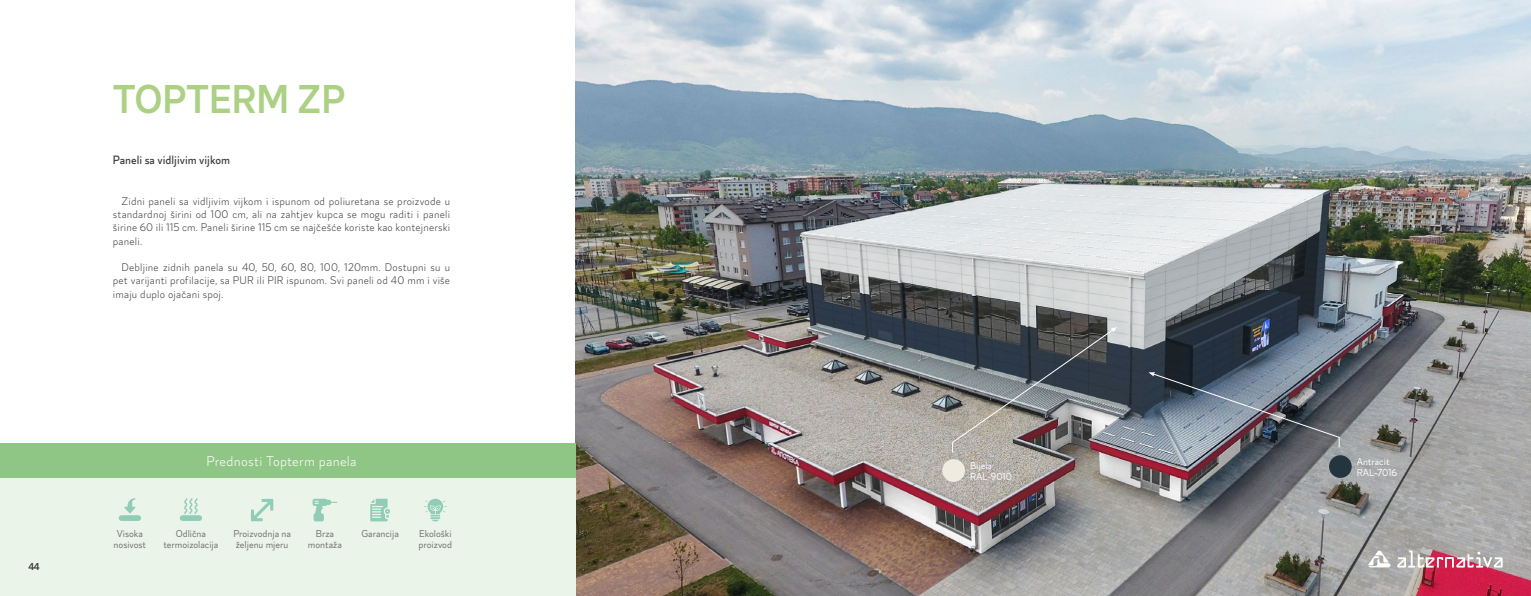
<style>
.page{position:relative;width:1531px;height:596px;background:#fff}
.page>*{position:absolute;margin:0;border:0;box-sizing:border-box;transform-origin:0 0}
.t1{font:600 40px "Magdelin";color:#acd084}
.t2{font:300 14px "Magdelin";letter-spacing:.025em;color:#fff}
.t3{font:500 12px "Magdelin";color:#3c3c3b}
.t4{font:300 11px/13.2px "Magdelin";letter-spacing:.02em;color:#3c3c3b;text-align:justify}
.t5{font:10px/11px "Magdelin";color:#706f6f;text-align:center}
.t6{font:10px/11px "Magdelin";color:#fff}
.t7{font:600 10px "Magdelin";color:#3c3c3b}
</style>
<div class="page">
<img style="left:575px;top:0;width:956px;height:595px">
<svg style="left:1368px;top:550px;width:22px;height:17px"></svg>
<svg style="left:1397px;top:550px;width:105px;height:17px"></svg>
<div style="left:1329px;top:455px;width:22px;height:22px;background:#24353f;border-radius:50%"></div>
<div style="left:942px;top:459px;width:23px;height:22px;background:#f0ebe1;border-radius:50%"></div>
<svg style="left:1148px;top:372px;width:191px;height:75px;background:#656e7a"></svg>
<svg style="left:952px;top:327px;width:165px;height:125px;background:#6c6e71"></svg>
<div style="left:0;top:478px;width:575px;height:117px;background:#ebf4e9"></div>
<div style="left:0;top:443px;width:575px;height:35px;background:#90c685"></div>
<svg style="left:184px;top:498px;width:14px;height:16px"></svg>
<div style="left:180px;top:515px;width:22px;height:5px;background:#91cdb6;border-radius:3px"></div>
<div style="left:119px;top:515px;width:22px;height:5px;background:#91cdb6;border-radius:3px"></div>
<svg style="left:124px;top:498px;width:12px;height:15px"></svg>
<svg style="left:251px;top:499px;width:22px;height:22px"></svg>
<svg style="left:313px;top:498px;width:24px;height:23px"></svg>
<svg style="left:370px;top:498px;width:20px;height:23px"></svg>
<svg style="left:424px;top:498px;width:23px;height:23px"></svg>
<p class="t7" style="left:28px;top:560px;width:13px">44</p>
<h1 class="t1" style="left:113px;top:76px;width:234px">TOPTERM ZP</h1>
<p class="t3" style="left:113px;top:153px;width:119px">Paneli sa vidljivim vijkom</p>
<p class="t4" style="left:113px;top:195px;width:339px;text-indent:9px">Zidni paneli sa vidljivim vijkom i ispunom od poliuretana se proizvode u standardnoj širini od 100 cm, ali na zahtjev kupca se mogu raditi i paneli širine 60 ili 115 cm. Paneli širine 115 cm se najčešće koriste kao kontejnerski paneli.</p>
<p class="t4" style="left:113px;top:261px;width:339px;text-indent:9px">Debljine zidnih panela su 40, 50, 60, 80, 100, 120mm. Dostupni su u pet varijanti profilacije, sa PUR ili PIR ispunom. Svi paneli od 40 mm i više imaju duplo ojačani spoj.</p>
<p class="t2" style="left:206px;top:452px;width:152px">Prednosti Topterm panela</p>
<p class="t5" style="left:114px;top:528px;width:34px">Visoka nosivost</p>
<p class="t5" style="left:233px;top:528px;width:59px;text-align:left">Proizvodnja na željenu mjeru</p>
<p class="t5" style="left:308px;top:528px;width:36px">Brza montaža</p>
<p class="t5" style="left:361px;top:528px;width:39px">Garancija</p>
<p class="t5" style="left:419px;top:528px;width:35px;text-align:left">Ekološki proizvod</p>
<p class="t5" style="left:163px;top:528px;width:56px">Odlična termoizolacija</p>
<p class="t6" style="left:970px;top:460px;width:44px">Bijela<br>RAL-9010</p>
<p class="t6" style="left:1357px;top:456px;width:42px">Antracit<br>RAL-7016</p>
</div>
